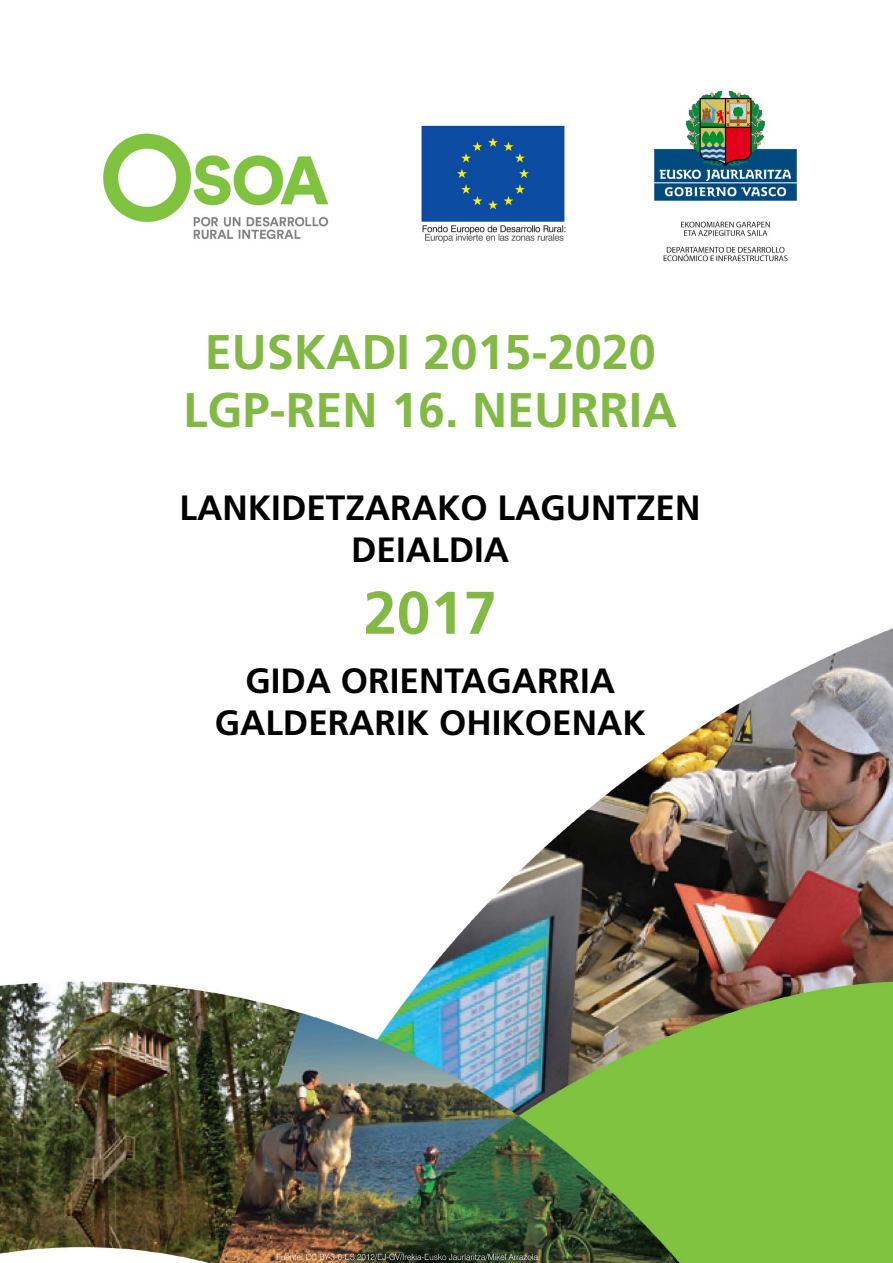
<style>
.page{position:relative;width:893px;height:1263px;background:#fff}
.page>*{position:absolute;margin:0;border:0;box-sizing:border-box;transform-origin:0 0}
.t1{font:700 60px "Frutiger LT Std";color:#82b945}
.t2{font:700 48.6px/58.3px "Frutiger LT Std";color:#82b945;text-align:center}
.t3{font:700 35.1px/42.2px "Frutiger LT Std";color:#000;text-align:center}
</style>
<div class="page">
<img style="left:0;top:628px;width:893px;height:635px">
<img style="left:103px;top:133px;width:226px;height:106px">
<img style="left:421px;top:125px;width:145px;height:118px">
<img style="left:654px;top:92px;width:143px;height:170px">
<h2 class="t2" style="left:183px;top:323px;width:496px">EUSKADI 2015-2020<br>LGP-REN 16. NEURRIA</h2>
<p class="t3" style="left:180px;top:486px;width:522px">LANKIDETZARAKO LAGUNTZEN<br>DEIALDIA</p>
<h1 class="t1" style="left:364px;top:578px;width:135px">2017</h1>
<p class="t3" style="left:215px;top:660px;width:432px">GIDA ORIENTAGARRIA<br>GALDERARIK OHIKOENAK</p>
</div>
